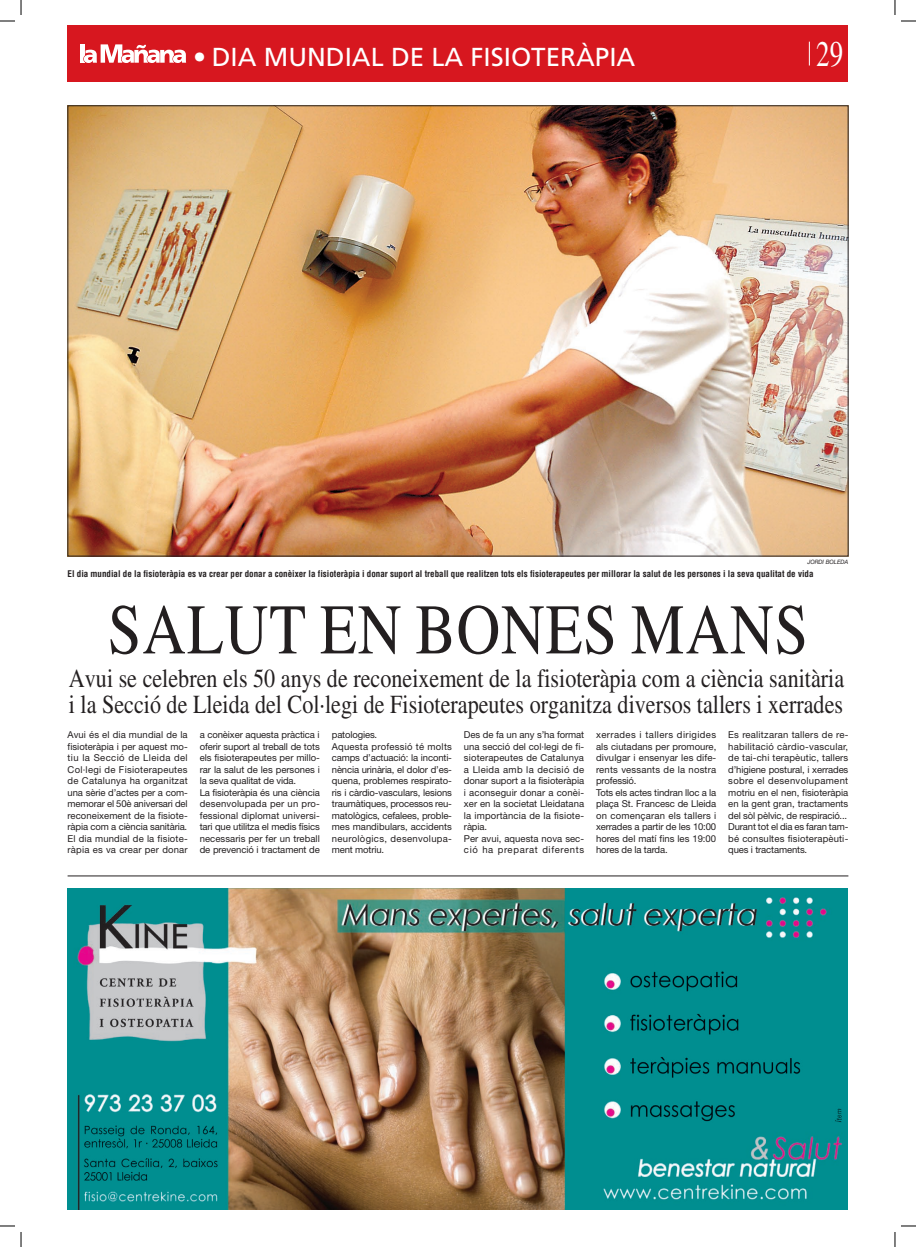
<style>
.page{position:relative;width:916px;height:1247px;background:#fff}
.page>*{position:absolute;margin:0;border:0;box-sizing:border-box;transform-origin:0 0}
.t1{font:71px "Times";letter-spacing:.015em;color:#231f20;scale:.85 1}
.t2{font:36px "Times";color:#fff;scale:.75 1}
.t3{font:26px/26px "Times";color:#231f20;scale:.85 1}
.t4{font:26px "Frutiger";color:#fff}
.t5{font:9.5px/11.5px "Helvetica Neue";color:#231f20}
.t6{font:700 condensed 9px "Helvetica";color:#231f20}
.t7{font:italic 6px "Helvetica Neue";color:#231f20;scale:.95 1}
</style>
<div class="page">
<hr style="left:68px;top:875px;width:780px;height:1px;background:#231f20">
<img style="left:70px;top:107px;width:776px;height:447px">
<div style="left:68px;top:25px;width:780px;height:57px;background:#d7171f"></div>
<div style="left:80px;top:44px;width:5px;height:19px;background:#fff"></div>
<svg style="left:83px;top:44px;width:104px;height:19px"></svg>
<svg style="left:808px;top:42px;width:1px;height:23px"></svg>
<img style="left:68px;top:888px;width:779px;height:321px">
<svg style="left:0;top:21px;width:15px;height:1px"></svg>
<svg style="left:901px;top:21px;width:14px;height:1px"></svg>
<svg style="left:0;top:1225px;width:15px;height:2px"></svg>
<svg style="left:21px;top:0;width:1px;height:15px"></svg>
<svg style="left:21px;top:1232px;width:1px;height:15px"></svg>
<svg style="left:894px;top:0;width:1px;height:15px"></svg>
<svg style="left:894px;top:1225px;width:21px;height:22px"></svg>
<h3 class="t4" style="left:193px;top:42px;width:443px">• DIA MUNDIAL DE LA FISIOTERÀPIA</h3>
<h2 class="t2" style="left:815px;top:33px;width:37px">29</h2>
<p class="t7" style="left:807px;top:558px;width:45px">JORDI BOLEDA</p>
<p class="t6" style="left:68px;top:568px;width:747px">El dia mundial de la fisioteràpia es va crear per donar a conèixer la fisioteràpia i donar suport al treball que realitzen tots els fisioterapeutes per millorar la salut de les persones i la seva qualitat de vida</p>
<h1 class="t1" style="left:108px;top:590px;width:825px">SALUT EN BONES MANS</h1>
<h3 class="t3" style="left:69px;top:665px;width:913px">Avui se celebren els 50 anys de reconeixement de la fisioteràpia com a ciència sanitària i la Secció de Lleida del Col·legi de Fisioterapeutes organitza diversos tallers i xerrades</h3>
<p class="t5" style="left:68px;top:729px;width:122px;text-align:justify">Avui és el dia mundial de la fisioteràpia i per aquest mo&shy;tiu la Secció de Lleida del Col·legi de Fisioterapeutes de Catalunya ha organitzat una sèrie d’actes per a com&shy;memorar el 50è aniversari del reconeixement de la fisiote&shy;ràpia com a ciència sanitària.<br>El dia mundial de la fisiote&shy;ràpia es va crear per donar</p>
<p class="t5" style="left:200px;top:729px;width:122px">a conèixer aquesta pràctica i oferir suport al treball de tots els fisioterapeutes per millo&shy;rar la salut de les persones i la seva qualitat de vida.<br>La fisioteràpia és una ciència desenvolupada per un pro&shy;fessional diplomat universi&shy;tari que utilitza el medis físics necessaris per fer un treball de prevenció i tractament de</p>
<p class="t5" style="left:332px;top:729px;width:122px">patologies.<br>Aquesta professió té molts camps d’actuació: la inconti&shy;nència urinària, el dolor d’es&shy;quena, problemes respirato&shy;ris i càrdio-vasculars, lesions traumàtiques, processos reu&shy;matològics, cefalees, proble&shy;mes mandibulars, accidents neurològics, desenvolupa&shy;ment motriu.</p>
<p class="t5" style="left:464px;top:729px;width:122px">Des de fa un any s’ha format una secció del col·legi de fi&shy;sioterapeutes de Catalunya a Lleida amb la decisió de donar suport a la fisioteràpia i aconseguir donar a conèi&shy;xer en la societat Lleidatana la importància de la fisiote&shy;ràpia.<br>Per avui, aquesta nova sec&shy;ció ha preparat diferents</p>
<p class="t5" style="left:596px;top:729px;width:122px">xerrades i tallers dirigides als ciutadans per promoure, divulgar i ensenyar les dife&shy;rents vessants de la nostra professió.<br>Tots els actes tindran lloc a la plaça St. Francesc de Lleida on començaran els tallers i xerrades a partir de les 10:00 hores del matí fins les 19:00 hores de la tarda.</p>
<p class="t5" style="left:728px;top:729px;width:122px;text-align:justify">Es realitzaran tallers de re&shy;habilitació càrdio-vascular, de tai-chi terapèutic, tallers d’higiene postural, i xerrades sobre el desenvolupament motriu en el nen, fisioteràpia en la gent gran, tractaments del sòl pèlvic, de respiració...<br>Durant tot el dia es faran tam&shy;bé consultes fisioterapèuti&shy;ques i tractaments.</p>
</div>
